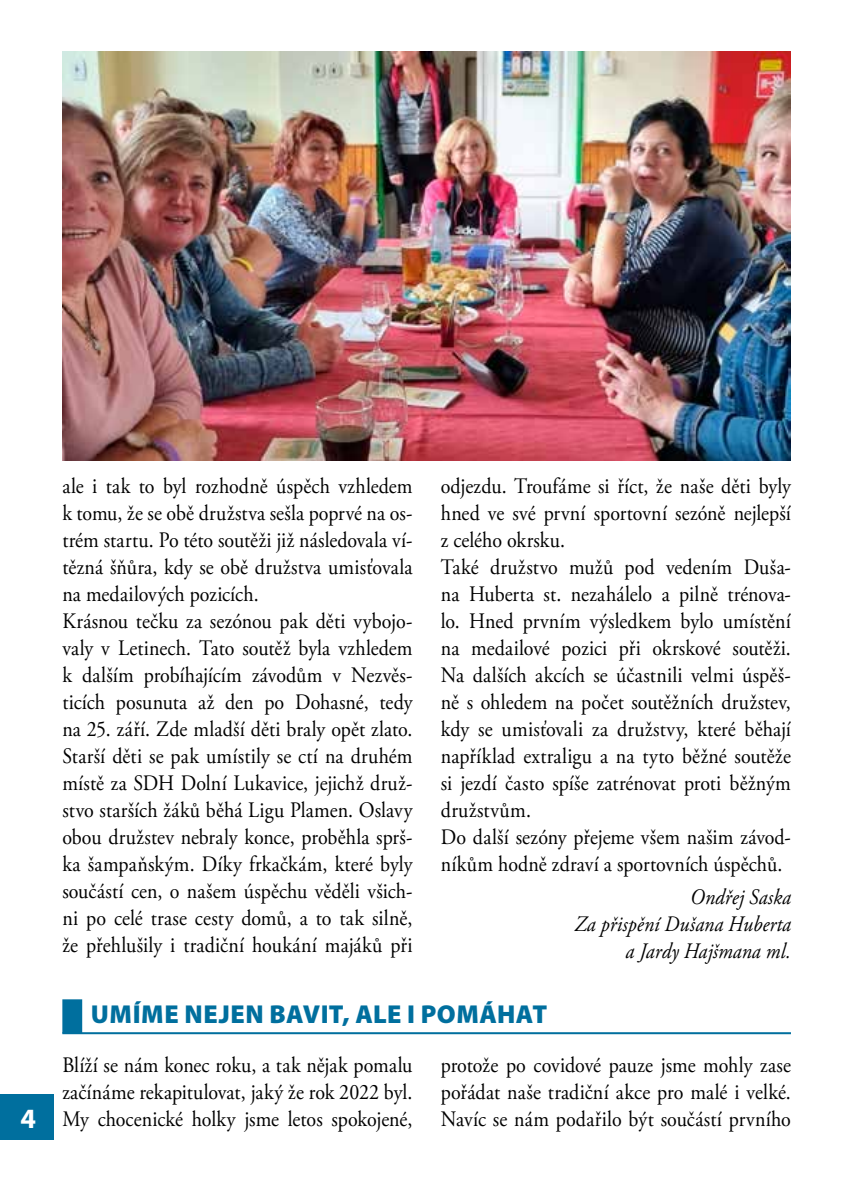
<style>
.page{position:relative;width:842px;height:1191px;background:#fff}
.page>*{position:absolute;margin:0;border:0;box-sizing:border-box;transform-origin:0 0}
.t1{font:700 28px "Myriad Pro";color:#fff}
.t2{font:900 26px "Myriad Pro";letter-spacing:.02em;color:#006f9e}
.t3{font:22px/27px "Adobe Garamond Pro";letter-spacing:.005em;color:#000;scale:.9 1}
.t4{font:italic 22px/27px "Adobe Garamond Pro";letter-spacing:.005em;color:#000;text-align:right;scale:.9 1}
</style>
<div class="page">
<div style="left:0;top:1094px;width:54px;height:46px;background:#006f9e"></div>
<div style="left:62px;top:999px;width:20px;height:34px;background:#006f9e"></div>
<hr style="left:62px;top:1032px;width:729px;height:2px;background:#006f9e">
<img style="left:62px;top:51px;width:729px;height:410px">
<p class="t1" style="left:21px;top:1100px;width:17px">4</p>
<p class="t3" style="left:62px;top:473px;width:391px">ale i tak to byl rozhodně úspěch vzhledem k tomu, že se obě družstva sešla poprvé na os&shy;trém startu. Po této soutěži již následovala ví&shy;tězná šňůra, kdy se obě družstva umisťovala na medailových pozicích.<br>Krásnou tečku za sezónou pak děti vybojo&shy;valy v Letinech. Tato soutěž byla vzhledem k dalším probíhajícím závodům v Nezvěs&shy;ticích posunuta až den po Dohasné, tedy na 25. září. Zde mladší děti braly opět zlato.<br>Starší děti se pak umístily se ctí na druhém místě za SDH Dolní Lukavice, jejichž druž&shy;stvo starších žáků běhá Ligu Plamen. Oslavy obou družstev nebraly konce, proběhla sprš&shy;ka šampaňským. Díky frkačkám, které byly součástí cen, o našem úspěchu věděli všich&shy;ni po celé trase cesty domů, a to tak silně, že přehlušily i tradiční houkání majáků při</p>
<p class="t3" style="left:441px;top:473px;width:391px">odjezdu. Troufáme si říct, že naše děti byly hned ve své první sportovní sezóně nejlepší z celého okrsku.<br>Také družstvo mužů pod vedením Duša&shy;na Huberta st. nezahálelo a pilně trénova&shy;lo. Hned prvním výsledkem bylo umístění na medailové pozici při okrskové soutěži.<br>Na dalších akcích se účastnili velmi úspěš&shy;ně s ohledem na počet soutěžních družstev, kdy se umisťovali za družstvy, které běhají například extraligu a na tyto běžné soutěže si jezdí často spíše zatrénovat proti běžným družstvům.<br>Do další sezóny přejeme všem našim závod&shy;níkům hodně zdraví a sportovních úspěchů.</p>
<p class="t4" style="left:575px;top:884px;width:242px">Ondřej Saska<br>Za přispění Dušana Huberta a Jardy Hajšmana ml.</p>
<p class="t2" style="left:91px;top:996px;width:458px">UMÍME NEJEN BAVIT, ALE I POMÁHAT</p>
<p class="t3" style="left:62px;top:1052px;width:390px;text-align:justify">Blíží se nám konec roku, a tak nějak pomalu začínáme rekapitulovat, jaký že rok 2022 byl.<br>My chocenické holky jsme letos spokojené,</p>
<p class="t3" style="left:441px;top:1052px;width:391px;text-align:justify">protože po covidové pauze jsme mohly zase pořádat naše tradiční akce pro malé i velké.<br>Navíc se nám podařilo být součástí prvního</p>
</div>
